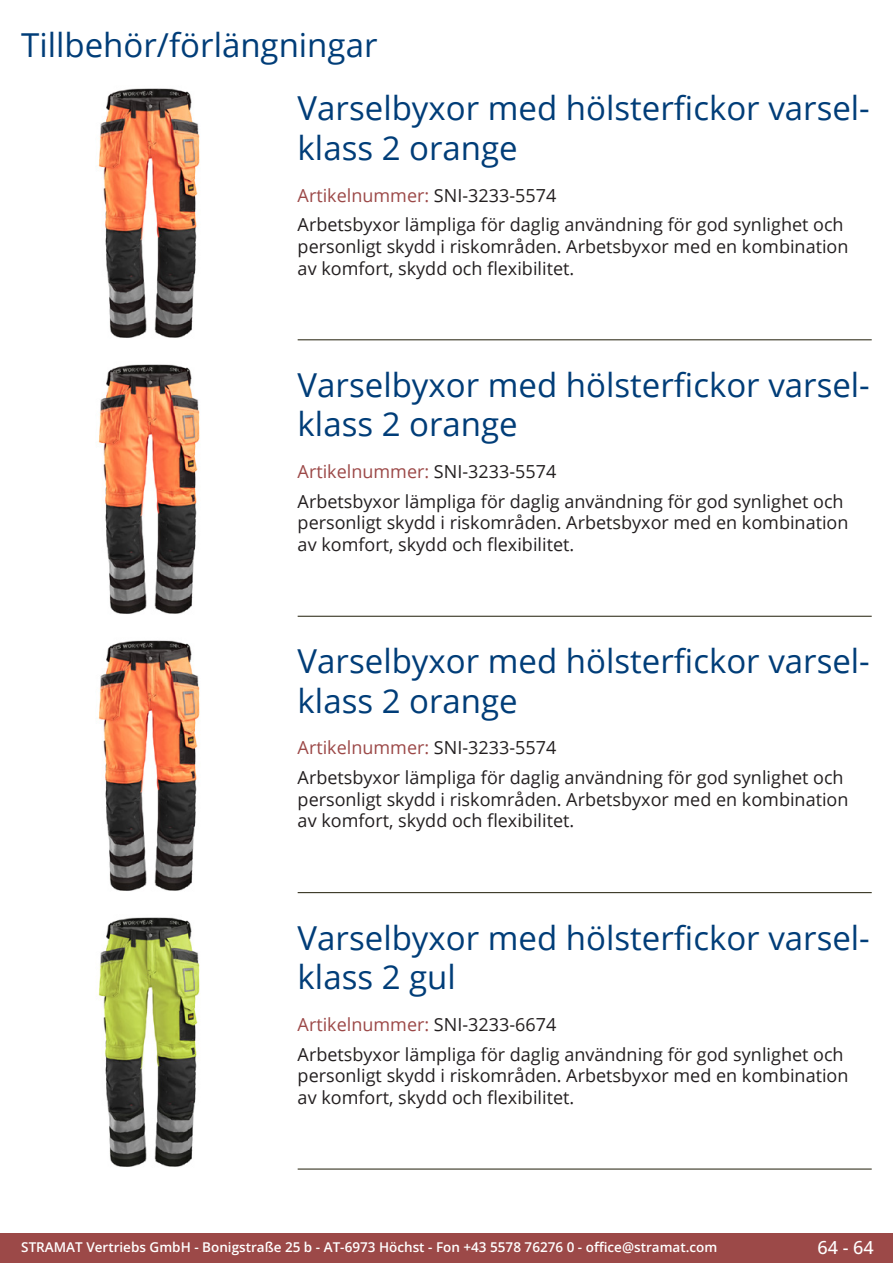
<style>
.page{position:relative;width:893px;height:1263px;background:#fff}
.page>*{position:absolute;margin:0;border:0;box-sizing:border-box;transform-origin:0 0}
.Produkttitel{font:33px/39.6px "Open Sans";color:#003d78}
.RastTitel{font:33px "Open Sans";color:#003d78}
.Beschreibung_Text{font:18px/21.6px "Open Sans";color:#231f20}
.TechDaten_Überschrif{font:18px "Open Sans";color:#9c4948}
.t1{font:500 18px "Open Sans";color:#fff}
.t2{font:600 13.5px "Open Sans";color:#fff}
.s1{color:#231f20}
</style>
<div class="page">
<div style="left:0;top:1233px;width:893px;height:30px;background:#9c4948"></div>
<hr style="left:298px;top:340px;width:574px;height:1px;background:#201d08">
<hr style="left:298px;top:616px;width:574px;height:1px;background:#201d08">
<hr style="left:298px;top:892px;width:574px;height:1px;background:#201d08">
<hr style="left:298px;top:1169px;width:574px;height:1px;background:#201d08">
<img style="left:98px;top:88px;width:102px;height:250px">
<img style="left:98px;top:364px;width:102px;height:250px">
<img style="left:98px;top:640px;width:102px;height:251px">
<img style="left:98px;top:917px;width:102px;height:250px">
<p class="RastTitel" style="left:21px;top:22px;width:358px">Tillbehör/förlängningar</p>
<p class="Produkttitel" style="left:298px;top:88px;width:571px">Varselbyxor med hölsterfickor varsel&shy;klass 2 orange</p>
<p class="TechDaten_Überschrif" style="left:298px;top:183px;width:260px">Artikelnummer: <span class="s1">SNI-3233-5574</span></p>
<p class="Beschreibung_Text" style="left:298px;top:214px;width:552px">Arbetsbyxor lämpliga för daglig användning för god synlighet och personligt skydd i riskområden. Arbetsbyxor med en kombination av komfort, skydd och flexibilitet.</p>
<p class="Produkttitel" style="left:298px;top:364px;width:571px">Varselbyxor med hölsterfickor varsel&shy;klass 2 orange</p>
<p class="TechDaten_Überschrif" style="left:298px;top:459px;width:260px">Artikelnummer: <span class="s1">SNI-3233-5574</span></p>
<p class="Beschreibung_Text" style="left:298px;top:490px;width:552px">Arbetsbyxor lämpliga för daglig användning för god synlighet och personligt skydd i riskområden. Arbetsbyxor med en kombination av komfort, skydd och flexibilitet.</p>
<p class="Produkttitel" style="left:298px;top:640px;width:571px">Varselbyxor med hölsterfickor varsel&shy;klass 2 orange</p>
<p class="TechDaten_Überschrif" style="left:298px;top:735px;width:260px">Artikelnummer: <span class="s1">SNI-3233-5574</span></p>
<p class="Beschreibung_Text" style="left:298px;top:766px;width:552px">Arbetsbyxor lämpliga för daglig användning för god synlighet och personligt skydd i riskområden. Arbetsbyxor med en kombination av komfort, skydd och flexibilitet.</p>
<p class="Produkttitel" style="left:298px;top:917px;width:571px">Varselbyxor med hölsterfickor varsel&shy;klass 2 gul</p>
<p class="TechDaten_Überschrif" style="left:298px;top:1012px;width:260px">Artikelnummer: <span class="s1">SNI-3233-6674</span></p>
<p class="Beschreibung_Text" style="left:298px;top:1043px;width:552px">Arbetsbyxor lämpliga för daglig användning för god synlighet och personligt skydd i riskområden. Arbetsbyxor med en kombination av komfort, skydd och flexibilitet.</p>
<p class="t2" style="left:21px;top:1238px;width:698px">STRAMAT Vertriebs GmbH - Bonigstraße 25 b - AT-6973 Höchst - Fon +43 5578 76276 0 - office@stramat.com</p>
<p class="t1" style="left:817px;top:1234px;width:58px">64 - 64</p>
</div>
